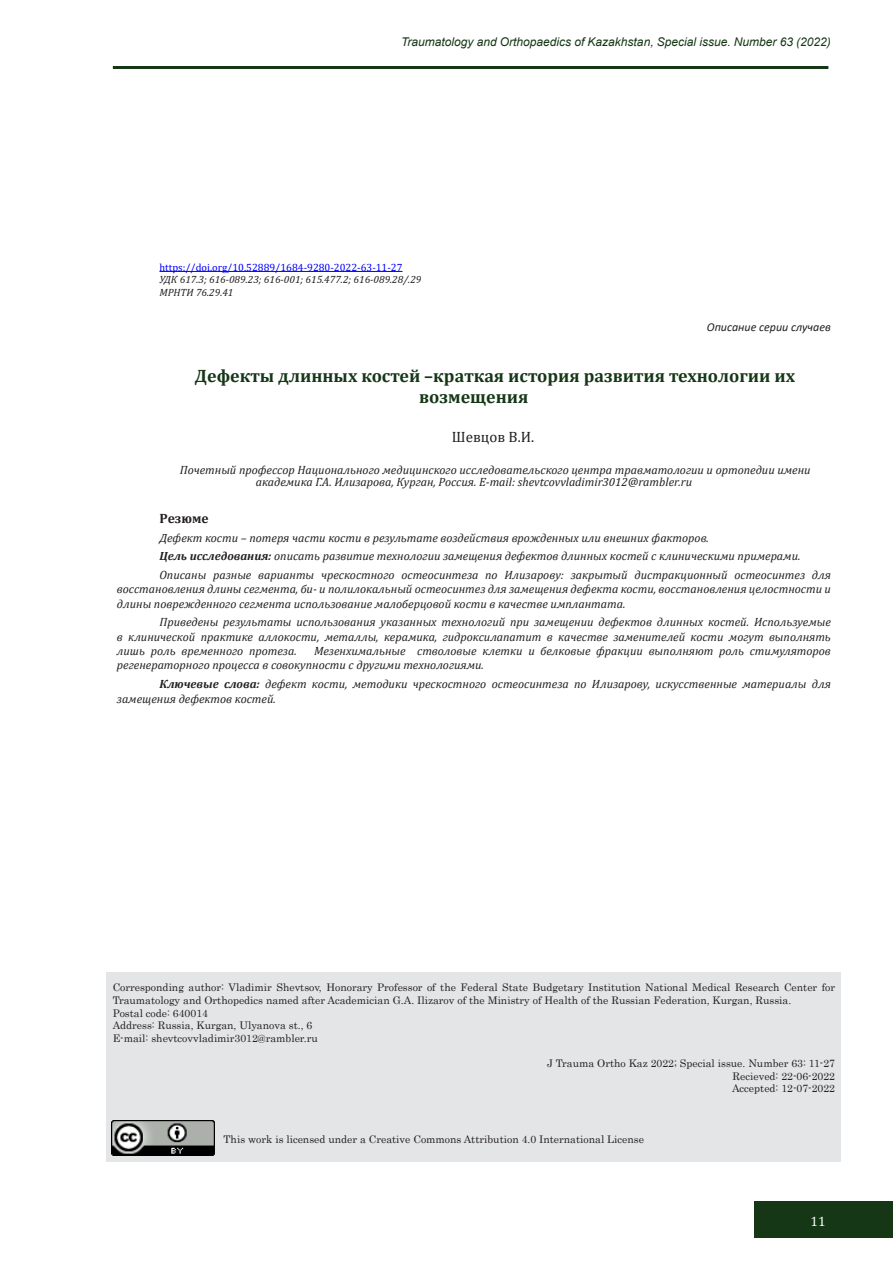
<style>
.page{position:relative;width:893px;height:1263px;background:#fff}
.page>*{position:absolute;margin:0;border:0;box-sizing:border-box;transform-origin:0 0}
.Название_статьи{font:700 18px/21.6px "Cambria";color:#153716}
.ФИО_авторов{font:15px "Cambria";color:#231f20}
.Резюме{font:700 13.5px "Cambria";color:#231f20}
.t1{font:13.5px "Cambria";color:#fff}
.текст_абстракта{font:italic 12px/14.4px "Cambria";color:#231f20;text-align:justify}
.должность{font:italic 12px/12px "Cambria";color:#231f20}
.t2{font:italic 12px "Arial";color:#153716}
.Вид_статьи{font:italic 12px "Calibri";color:#231f20}
.корресп{font:10.5px/12.6px "Century";color:#231f20}
.МРНТИ{font:italic 10.5px "Cambria";color:#231f20}
.МРНТИ-2{font:10.5px "Cambria";color:#00f}
.s1{font-weight:700}
</style>
<div class="page">
<div style="left:754px;top:1202px;width:139px;height:36px;background:#153716"></div>
<hr style="left:113px;top:66px;width:715px;height:3px;background:#153716">
<div style="left:106px;top:972px;width:734px;height:189px;background:#e4e5e7"></div>
<hr style="left:159px;top:271px;width:243px;height:1px;background:#00f">
<img style="left:112px;top:1121px;width:102px;height:34px">
<p class="t2" style="left:401px;top:34px;width:431px">Traumatology and Orthopаedics of Kazakhstan, Special issue. Number 63 (2022)</p>
<p class="МРНТИ-2" style="left:159px;top:261px;width:245px">https://doi.org/10.52889/1684-9280-2022-63-11-27</p>
<p class="МРНТИ" style="left:159px;top:272px;width:263px">УДК 617.3; 616-089.23; 616-001; 615.477.2; 616-089.28/.29</p>
<p class="МРНТИ" style="left:159px;top:285px;width:76px">МРНТИ 76.29.41</p>
<p class="Вид_статьи" style="left:707px;top:319px;width:126px">Описание серии случаев</p>
<p class="Название_статьи" style="left:419px;top:364px;width:378px;text-indent:-224px">Дефекты длинных костей –краткая история развития технологии их возмещения</p>
<p class="ФИО_авторов" style="left:452px;top:428px;width:84px">Шевцов В.И.</p>
<p class="должность" style="left:256px;top:463px;width:556px;text-indent:-76px">Почетный профессор Национального медицинского исследовательского центра травматологии и ортопедии имени академика Г.А. Илизарова, Курган, Россия. Е-mail: shevtcovvladimir3012@rambler.ru</p>
<p class="Резюме" style="left:159px;top:509px;width:51px">Резюме</p>
<p class="текст_абстракта" style="left:159px;top:530px;width:551px">Дефект кости – потеря части кости в результате воздействия врожденных или внешних факторов.</p>
<p class="текст_абстракта" style="left:159px;top:548px;width:642px"><span class="s1">Цель исследования:</span> описать развитие технологии замещения дефектов длинных костей с клиническими примерами.</p>
<p class="текст_абстракта" style="left:117px;top:567px;width:715px;text-indent:43px">Описаны разные варианты чрескостного остеосинтеза по Илизарову: закрытый дистракционный остеосинтез для восстановления длины сегмента, би- и полилокальный остеосинтез для замещения дефекта кости, восстановления целостности и длины поврежденного сегмента использование малоберцовой кости в качестве имплантата.</p>
<p class="текст_абстракта" style="left:117px;top:614px;width:715px;text-indent:43px">Приведены результаты использования указанных технологий при замещении дефектов длинных костей. Используемые в клинической практике аллокости, металлы, керамика, гидроксилапатит в качестве заменителей кости могут выполнять лишь роль временного протеза.</p>
<p class="текст_абстракта" style="left:117px;top:643px;width:715px;text-indent:197px">Мезенхимальные стволовые клетки и белковые фракции выполняют роль стимуляторов регенераторного процесса в совокупности с другими технологиями.</p>
<p class="текст_абстракта" style="left:117px;top:676px;width:715px;text-indent:43px"><span class="s1">Ключевые слова:</span> дефект кости, методики чрескостного остеосинтеза по Илизарову, искусственные материалы для замещения дефектов костей.</p>
<p class="корресп" style="left:113px;top:980px;width:724px">Corresponding author: Vladimir Shevtsov, Honorary Professor of the Federal State Budgetary Institution National Medical Research Center for<br>Traumatology and Orthopedics named after Academician G.A. Ilizarov of the Ministry of Health of the Russian Federation, Kurgan, Russia.</p>
<p class="корресп" style="left:113px;top:1006px;width:97px">Postal code: 640014</p>
<p class="корресп" style="left:113px;top:1018px;width:201px">Address: Russia, Kurgan, Ulyanova st., 6</p>
<p class="корресп" style="left:113px;top:1031px;width:207px">E-mail: shevtcovvladimir3012@rambler.ru</p>
<p class="корресп" style="left:547px;top:1056px;width:289px">J Trauma Ortho Kaz 2022; Special issue. Number 63: 11-27</p>
<p class="корресп" style="left:733px;top:1069px;width:104px">Recieved: 22-06-2022</p>
<p class="корресп" style="left:732px;top:1081px;width:105px">Accepted: 12-07-2022</p>
<p class="корресп" style="left:224px;top:1132px;width:422px">This work is licensed under a Creative Commons Attribution 4.0 International License</p>
<p class="t1" style="left:811px;top:1213px;width:17px">11</p>
</div>
